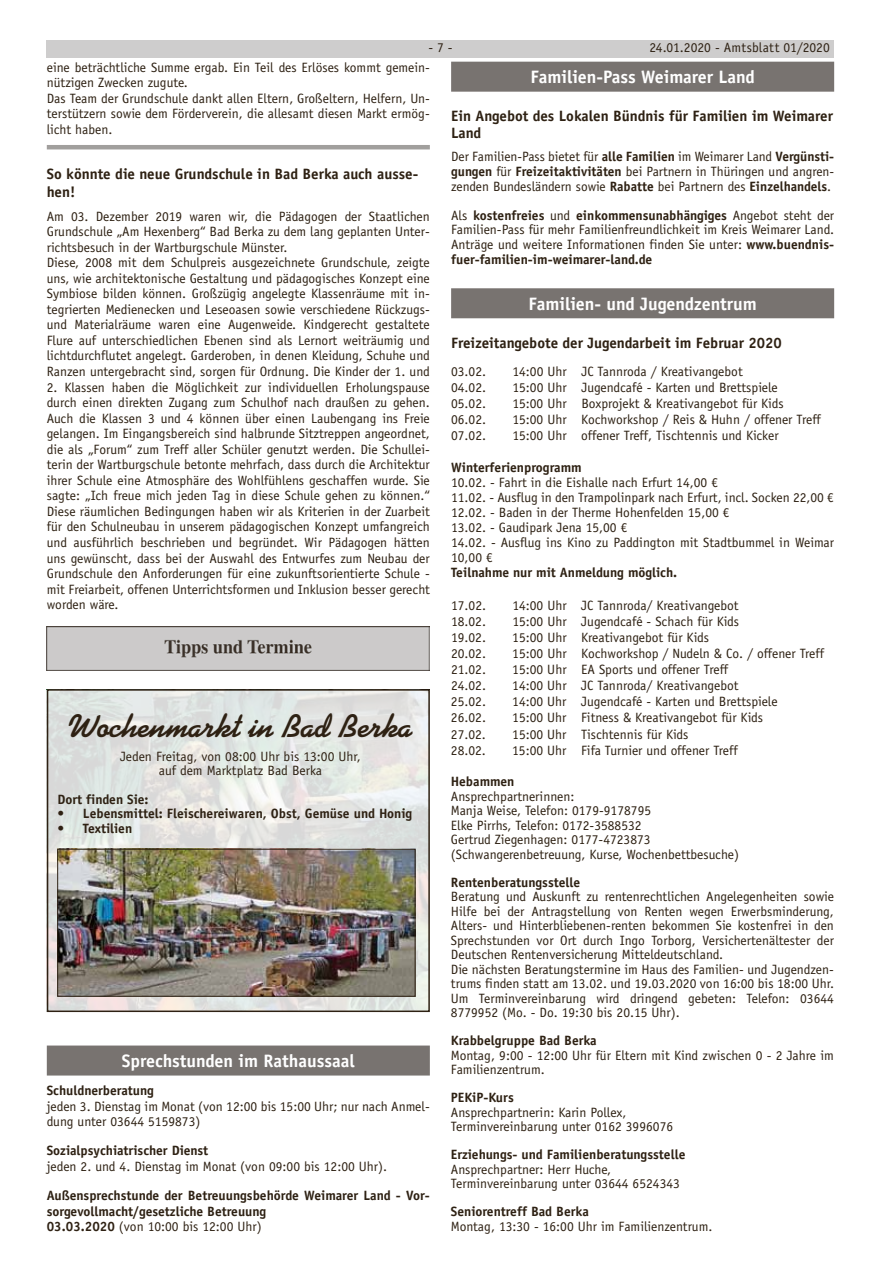
<style>
.page{position:relative;width:881px;height:1263px;background:#fff}
.page>*{position:absolute;margin:0;border:0;box-sizing:border-box;transform-origin:0 0}
.t1{font:700 33px "Kaufmann LT";color:#2e2113}
.t2{font:700 18px "Officina Sans LT";color:#fff}
.t3{font:700 15px/16.6px "Officina Sans LT";color:#2e2113}
.t4{font:13.5px/15.6px "Officina Sans LT";color:#2e2113}
.t5{font:700 13.5px/15.6px "Officina Sans LT";color:#2e2113}
.s1{font-weight:700}
.s2{font-weight:400}
</style>
<div class="page">
<div style="left:47px;top:40px;width:786px;height:17px;background:#cecdcd"></div>
<div style="left:451px;top:62px;width:382px;height:30px;background:#787370"></div>
<div style="left:451px;top:288px;width:382px;height:30px;background:#787370"></div>
<hr style="left:47px;top:145px;width:382px;height:4px;background:#a19f9d">
<div style="left:47px;top:1045px;width:382px;height:30px;background:#787370"></div>
<img style="left:47px;top:627px;width:382px;height:43px">
<svg style="left:50px;top:692px;width:376px;height:317px;background:#e0e2e0"></svg>
<img style="left:59px;top:851px;width:354px;height:143px">
<div style="left:57px;top:849px;width:358px;height:147px;border:1px solid #2e2113"></div>
<div style="left:47px;top:689px;width:382px;height:323px;border:2px solid #2e2113"></div>
<p class="t4" style="left:428px;top:40px;width:26px">- 7 -</p>
<p class="t4" style="left:649px;top:40px;width:182px">24.01.2020 - Amtsblatt 01/2020</p>
<h2 class="t2" style="left:530px;top:66px;width:226px">Familien-Pass Weimarer Land</h2>
<p class="t3" style="left:451px;top:107px;width:383px">Ein Angebot des Lokalen Bündnis für Familien im Weimarer<br>Land</p>
<p class="t4" style="left:451px;top:149px;width:384px;line-height:15px;text-align:justify">Der Familien-Pass bietet für <span class="s1">alle Familien</span> im Weimarer Land <span class="s1">Vergünsti&shy;gungen</span> für <span class="s1">Freizeitaktivitäten</span> bei Partnern in Thüringen und angren&shy;zenden Bundesländern sowie <span class="s1">Rabatte</span> bei Partnern des <span class="s1">Einzelhandels</span>.</p>
<p class="t4" style="left:451px;top:207px;width:384px;line-height:15px;text-align:justify">Als <span class="s1">kostenfreies</span> und <span class="s1">einkommensunabhängiges</span> Angebot steht der Familien-Pass für mehr Familienfreundlichkeit im Kreis Weimarer Land.<br>Anträge und weitere Informationen finden Sie unter: <span class="s1">www.buendnis&shy;fuer-familien-im-weimarer-land.de</span></p>
<h2 class="t2" style="left:528px;top:292px;width:230px">Familien- und Jugendzentrum</h2>
<p class="t3" style="left:451px;top:334px;width:332px">Freizeitangebote der Jugendarbeit im Februar 2020</p>
<p class="t4" style="left:451px;top:363px;width:36px">03.02.</p>
<p class="t4" style="left:512px;top:363px;width:232px">14:00 Uhr JC Tannroda / Kreativangebot</p>
<p class="t4" style="left:451px;top:379px;width:36px">04.02.</p>
<p class="t4" style="left:512px;top:379px;width:267px">15:00 Uhr Jugendcafé - Karten und Brettspiele</p>
<p class="t4" style="left:451px;top:395px;width:36px">05.02.</p>
<p class="t4" style="left:512px;top:395px;width:273px">15:00 Uhr Boxprojekt &amp; Kreativangebot für Kids</p>
<p class="t4" style="left:451px;top:412px;width:36px">06.02.</p>
<p class="t4" style="left:512px;top:412px;width:310px">15:00 Uhr Kochworkshop / Reis &amp; Huhn / offener Treff</p>
<p class="t4" style="left:451px;top:428px;width:36px">07.02.</p>
<p class="t4" style="left:512px;top:428px;width:267px">15:00 Uhr offener Treff, Tischtennis und Kicker</p>
<p class="t5" style="left:451px;top:459px;width:132px">Winterferienprogramm</p>
<p class="t4" style="left:451px;top:475px;width:384px;line-height:15px">10.02. - Fahrt in die Eishalle nach Erfurt 14,00 €<br>11.02. - Ausflug in den Trampolinpark nach Erfurt, incl. Socken 22,00 € 12.02. - Baden in der Therme Hohenfelden 15,00 €<br>13.02. - Gaudipark Jena 15,00 €<br>14.02. - Ausflug ins Kino zu Paddington mit Stadtbummel in Weimar 10,00 €</p>
<p class="t5" style="left:451px;top:564px;width:228px">Teilnahme nur mit Anmeldung möglich.</p>
<p class="t4" style="left:451px;top:597px;width:36px">17.02.</p>
<p class="t4" style="left:512px;top:597px;width:228px">14:00 Uhr JC Tannroda/ Kreativangebot</p>
<p class="t4" style="left:451px;top:613px;width:36px">18.02.</p>
<p class="t4" style="left:512px;top:613px;width:228px">15:00 Uhr Jugendcafé - Schach für Kids</p>
<p class="t4" style="left:451px;top:629px;width:36px">19.02.</p>
<p class="t4" style="left:512px;top:629px;width:198px">15:00 Uhr Kreativangebot für Kids</p>
<p class="t4" style="left:451px;top:646px;width:36px">20.02.</p>
<p class="t4" style="left:512px;top:646px;width:313px">15:00 Uhr Kochworkshop / Nudeln &amp; Co. / offener Treff</p>
<p class="t4" style="left:451px;top:662px;width:36px">21.02.</p>
<p class="t4" style="left:512px;top:662px;width:217px">15:00 Uhr EA Sports und offener Treff</p>
<p class="t4" style="left:451px;top:678px;width:36px">24.02.</p>
<p class="t4" style="left:512px;top:678px;width:228px">14:00 Uhr JC Tannroda/ Kreativangebot</p>
<p class="t4" style="left:451px;top:694px;width:36px">25.02.</p>
<p class="t4" style="left:512px;top:694px;width:267px">14:00 Uhr Jugendcafé - Karten und Brettspiele</p>
<p class="t4" style="left:451px;top:710px;width:36px">26.02.</p>
<p class="t4" style="left:512px;top:710px;width:252px">15:00 Uhr Fitness &amp; Kreativangebot für Kids</p>
<p class="t4" style="left:451px;top:726px;width:36px">27.02.</p>
<p class="t4" style="left:512px;top:726px;width:178px">15:00 Uhr Tischtennis für Kids</p>
<p class="t4" style="left:451px;top:742px;width:36px">28.02.</p>
<p class="t4" style="left:512px;top:742px;width:227px">15:00 Uhr Fifa Turnier und offener Treff</p>
<p class="t5" style="left:451px;top:773px;width:65px">Hebammen</p>
<p class="t4" style="left:451px;top:789px;width:289px;line-height:14.5px">Ansprechpartnerinnen:<br>Manja Weise, Telefon: 0179-9178795<br>Elke Pirrhs, Telefon: 0172-3588532<br>Gertrud Ziegenhagen: 0177-4723873 (Schwangerenbetreuung, Kurse, Wochenbettbesuche)</p>
<p class="t5" style="left:451px;top:874px;width:131px">Rentenberatungsstelle</p>
<p class="t4" style="left:451px;top:889px;width:384px;line-height:14.5px">Beratung und Auskunft zu rentenrechtlichen Angelegenheiten sowie Hilfe bei der Antragstellung von Renten wegen Erwerbsminderung, Alters- und Hinterbliebenen-renten bekommen Sie kostenfrei in den Sprechstunden vor Ort durch Ingo Torborg, Versichertenältester der Deutschen Rentenversicherung Mitteldeutschland.<br>Die nächsten Beratungstermine im Haus des Familien- und Jugendzen&shy;trums finden statt am 13.02. und 19.03.2020 von 16:00 bis 18:00 Uhr.<br>Um Terminvereinbarung wird dringend gebeten: Telefon: 03644<br>8779952 (Mo. - Do. 19:30 bis 20.15 Uhr).</p>
<p class="t5" style="left:451px;top:1032px;width:147px">Krabbelgruppe Bad Berka</p>
<p class="t4" style="left:451px;top:1048px;width:384px;line-height:14.5px">Montag, 9:00 - 12:00 Uhr für Eltern mit Kind zwischen 0 - 2 Jahre im<br>Familienzentrum.</p>
<p class="t5" style="left:451px;top:1089px;width:64px">PEKiP-Kurs</p>
<p class="t4" style="left:451px;top:1105px;width:224px;line-height:14.5px">Ansprechpartnerin: Karin Pollex,<br>Terminvereinbarung unter 0162 3996076</p>
<p class="t5" style="left:451px;top:1146px;width:236px">Erziehungs- und Familienberatungsstelle</p>
<p class="t4" style="left:451px;top:1162px;width:230px;line-height:14.5px">Ansprechpartner: Herr Huche,<br>Terminvereinbarung unter 03644 6524343</p>
<p class="t5" style="left:451px;top:1203px;width:139px">Seniorentreff Bad Berka</p>
<p class="t4" style="left:451px;top:1219px;width:263px">Montag, 13:30 - 16:00 Uhr im Familienzentrum.</p>
<p class="t4" style="left:47px;top:59px;width:384px">eine beträchtliche Summe ergab. Ein Teil des Erlöses kommt gemein&shy;nützigen Zwecken zugute.<br>Das Team der Grundschule dankt allen Eltern, Großeltern, Helfern, Un&shy;terstützern sowie dem Förderverein, die allesamt diesen Markt ermög&shy;licht haben.</p>
<p class="t3" style="left:47px;top:165px;width:373px;line-height:17.2px">So könnte die neue Grundschule in Bad Berka auch ausse&shy;hen!</p>
<p class="t4" style="left:47px;top:208px;width:384px">Am 03. Dezember 2019 waren wir, die Pädagogen der Staatlichen Grundschule „Am Hexenberg“ Bad Berka zu dem lang geplanten Unter&shy;richtsbesuch in der Wartburgschule Münster.<br>Diese, 2008 mit dem Schulpreis ausgezeichnete Grundschule, zeigte uns, wie architektonische Gestaltung und pädagogisches Konzept eine Symbiose bilden können. Großzügig angelegte Klassenräume mit in&shy;tegrierten Medienecken und Leseoasen sowie verschiedene Rückzugs&shy;und Materialräume waren eine Augenweide. Kindgerecht gestaltete Flure auf unterschiedlichen Ebenen sind als Lernort weiträumig und lichtdurchflutet angelegt. Garderoben, in denen Kleidung, Schuhe und Ranzen untergebracht sind, sorgen für Ordnung. Die Kinder der 1. und</p>
<p class="t4" style="left:47px;top:379px;width:384px;text-align:justify">2. Klassen haben die Möglichkeit zur individuellen Erholungspause durch einen direkten Zugang zum Schulhof nach draußen zu gehen.<br>Auch die Klassen 3 und 4 können über einen Laubengang ins Freie gelangen. Im Eingangsbereich sind halbrunde Sitztreppen angeordnet, die als „Forum“ zum Treff aller Schüler genutzt werden. Die Schullei&shy;terin der Wartburgschule betonte mehrfach, dass durch die Architektur ihrer Schule eine Atmosphäre des Wohlfühlens geschaffen wurde. Sie sagte: „Ich freue mich jeden Tag in diese Schule gehen zu können.“ Diese räumlichen Bedingungen haben wir als Kriterien in der Zuarbeit für den Schulneubau in unserem pädagogischen Konzept umfangreich und ausführlich beschrieben und begründet. Wir Pädagogen hätten uns gewünscht, dass bei der Auswahl des Entwurfes zum Neubau der Grundschule den Anforderungen für eine zukunftsorientierte Schule - mit Freiarbeit, offenen Unterrichtsformen und Inklusion besser gerecht worden wäre.</p>
<h1 class="t1" style="left:68px;top:707px;width:345px">Wochenmarkt in Bad Berka</h1>
<p class="t4" style="left:120px;top:749px;width:242px;line-height:14.7px;text-align:center">Jeden Freitag, von 08:00 Uhr bis 13:00 Uhr, auf dem Marktplatz Bad Berka</p>
<p class="t5" style="left:57px;top:791px;width:93px">Dort finden Sie:</p>
<p class="t5" style="left:57px;top:806px;width:356px">• Lebensmittel: Fleischereiwaren, Obst, Gemüse und Honig</p>
<p class="t5" style="left:57px;top:820px;width:76px">• Textilien</p>
<h2 class="t2" style="left:122px;top:1050px;width:234px">Sprechstunden im Rathaussaal</h2>
<p class="t5" style="left:47px;top:1083px;width:109px">Schuldnerberatung</p>
<p class="t4" style="left:47px;top:1098px;width:384px">jeden 3. Dienstag im Monat (von 12:00 bis 15:00 Uhr; nur nach Anmel&shy;dung unter 03644 5159873)</p>
<p class="t5" style="left:47px;top:1143px;width:163px">Sozialpsychiatrischer Dienst</p>
<p class="t4" style="left:47px;top:1159px;width:342px">jeden 2. und 4. Dienstag im Monat (von 09:00 bis 12:00 Uhr).</p>
<p class="t5" style="left:47px;top:1187px;width:384px">Außensprechstunde der Betreuungsbehörde Weimarer Land - Vor&shy;sorgevollmacht/gesetzliche Betreuung<br>03.03.2020 <span class="s2">(von 10:00 bis 12:00 Uhr)</span></p>
</div>
